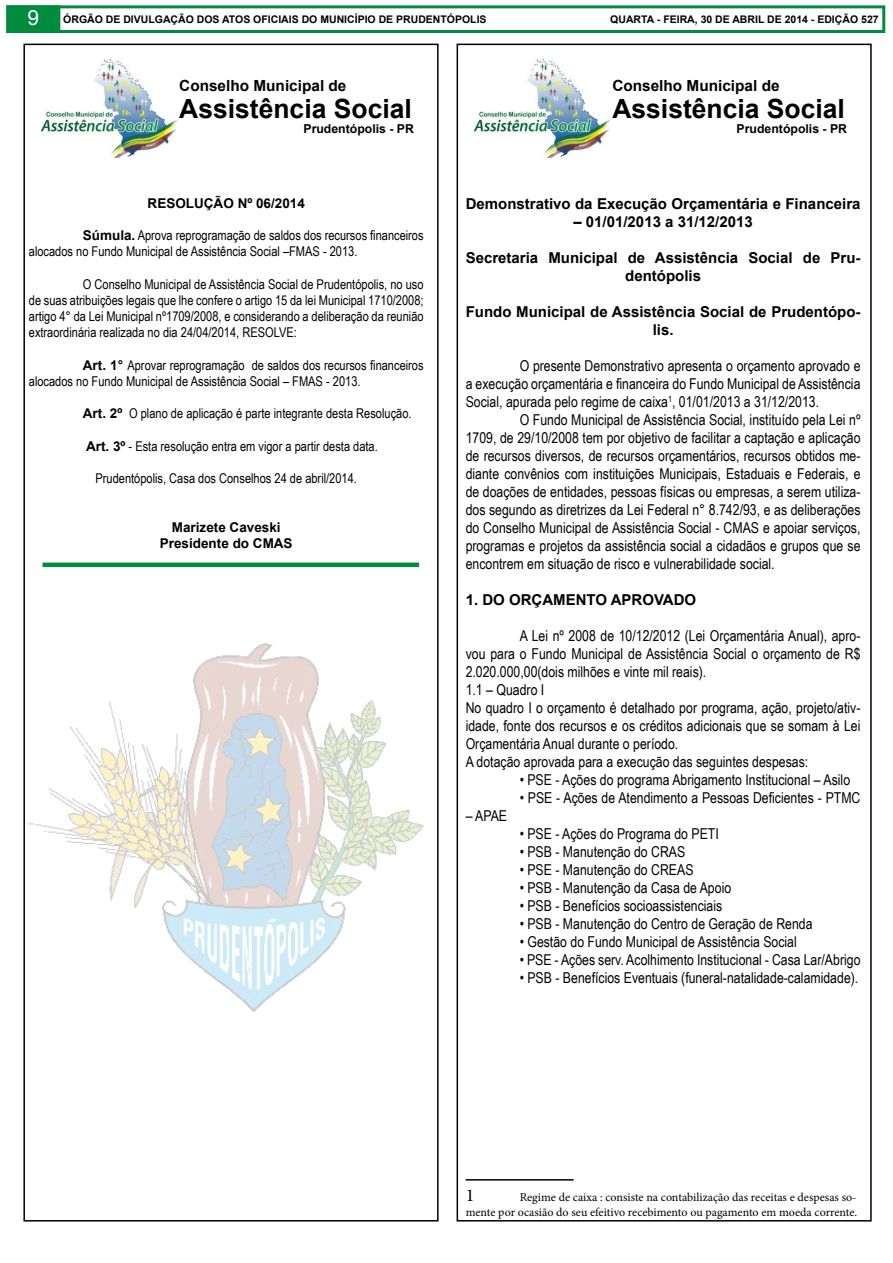
<style>
.page{position:relative;width:893px;height:1263px;background:#fff}
.page>*{position:absolute;margin:0;border:0;box-sizing:border-box;transform-origin:0 0}
.t1{font:700 26.55px "Arial";color:#000}
.t2{font:18px "Minion Pro";color:#000}
.t3{font:700 15.3px "Arial";color:#000}
.t4{font:15px/18px "Arial Narrow";color:#000;text-align:justify}
.t5{font:700 15px/18px "Arial";color:#000;text-align:center}
.t6{font:13.5px/16.2px "Arial Narrow";color:#000}
.t7{font:700 13.5px/16.2px "Arial";color:#000;text-align:center}
.t8{font:700 12.3px "Arial";color:#000}
.t9{font:12px/14.4px "Minion Pro";color:#000;text-align:right}
.t10{font:700 10.5px "Arial";color:#000}
.s1{font-weight:400;font-size:21px;color:#fff}
.s2{font-family:"Arial";font-weight:700}
</style>
<div class="page">
<div style="left:6px;top:5px;width:879px;height:28px;border:3px solid #008c3e"></div>
<div style="left:6px;top:5px;width:54px;height:28px;background:#008c3e;border:2px solid #008c3e"></div>
<hr style="left:466px;top:1179px;width:108px;height:1px;background:#000">
<hr style="left:43px;top:563px;width:376px;height:4px;background:#008c3e">
<img style="left:40px;top:59px;width:137px;height:99px">
<img style="left:474px;top:59px;width:136px;height:99px">
<img style="left:29px;top:644px;width:395px;height:368px">
<p class="t10" style="left:28px;top:12px;width:461px"><span class="s1">9</span> ÓRGÃO DE DIVULGAÇÃO DOS ATOS OFICIAIS DO MUNICÍPIO DE PRUDENTÓPOLIS</p>
<p class="t10" style="left:610px;top:12px;width:270px">QUARTA - FEIRA, 30 DE ABRIL DE 2014 - EDIÇÃO 527</p>
<p class="t3" style="left:179px;top:76px;width:169px">Conselho Municipal de</p>
<h1 class="t1" style="left:179px;top:91px;width:234px">Assistência Social</h1>
<p class="t8" style="left:303px;top:121px;width:112px">Prudentópolis - PR</p>
<p class="t7" style="left:148px;top:195px;width:159px">RESOLUÇÃO Nº 06/2014</p>
<p class="t6" style="left:29px;top:227px;width:396px;text-indent:54px"><span class="s2">Súmula.</span> Aprova reprogramação de saldos dos recursos financeiros alocados no Fundo Municipal de Assistência Social –FMAS - 2013.</p>
<p class="t6" style="left:29px;top:275px;width:396px;text-align:justify;text-indent:54px">O Conselho Municipal de Assistência Social de Prudentópolis, no uso de suas atribuições legais que lhe confere o artigo 15 da lei Municipal 1710/2008; artigo 4° da Lei Municipal nº1709/2008, e considerando a deliberação da reunião extraordinária realizada no dia 24/04/2014, RESOLVE:</p>
<p class="t6" style="left:29px;top:356px;width:396px;text-indent:54px"><span class="s2">Art. 1°</span> Aprovar reprogramação de saldos dos recursos financeiros alocados no Fundo Municipal de Assistência Social – FMAS - 2013.</p>
<p class="t6" style="left:83px;top:405px;width:330px"><span class="s2">Art. 2º</span> O plano de aplicação é parte integrante desta Resolução.</p>
<p class="t6" style="left:86px;top:437px;width:293px"><span class="s2">Art. 3º</span> - Esta resolução entra em vigor a partir desta data.</p>
<p class="t6" style="left:95px;top:470px;width:263px">Prudentópolis, Casa dos Conselhos 24 de abril/2014.</p>
<p class="t7" style="left:160px;top:519px;width:134px">Marizete Caveski<br>Presidente do CMAS</p>
<p class="t3" style="left:612px;top:76px;width:169px">Conselho Municipal de</p>
<h1 class="t1" style="left:612px;top:91px;width:234px">Assistência Social</h1>
<p class="t8" style="left:737px;top:121px;width:112px">Prudentópolis - PR</p>
<p class="t5" style="left:466px;top:195px;width:396px">Demonstrativo da Execução Orçamentária e Financeira</p>
<p class="t5" style="left:573px;top:213px;width:181px">– 01/01/2013 a 31/12/2013</p>
<p class="t5" style="left:466px;top:249px;width:396px">Secretaria Municipal de Assistência Social de Pru&shy;dentópolis</p>
<p class="t5" style="left:466px;top:303px;width:396px">Fundo Municipal de Assistência Social de Prudentópo&shy;lis.</p>
<p class="t4" style="left:466px;top:356px;width:396px;text-indent:54px">O presente Demonstrativo apresenta o orçamento aprovado e a execução orçamentária e financeira do Fundo Municipal de Assistência Social, apurada pelo regime de caixa<sup>1</sup>, 01/01/2013 a 31/12/2013.</p>
<p class="t4" style="left:466px;top:410px;width:396px;text-indent:54px">O Fundo Municipal de Assistência Social, instituído pela Lei nº 1709, de 29/10/2008 tem por objetivo de facilitar a captação e aplicação de recursos diversos, de recursos orçamentários, recursos obtidos me&shy;diante convênios com instituições Municipais, Estaduais e Federais, e de doações de entidades, pessoas físicas ou empresas, a serem utiliza&shy;dos segundo as diretrizes da Lei Federal n° 8.742/93, e as deliberações do Conselho Municipal de Assistência Social - CMAS e apoiar serviços, programas e projetos da assistência social a cidadãos e grupos que se encontrem em situação de risco e vulnerabilidade social.</p>
<p class="t5" style="left:466px;top:591px;width:232px">1. DO ORÇAMENTO APROVADO</p>
<p class="t4" style="left:466px;top:626px;width:396px;text-align:left;text-indent:54px">A Lei nº 2008 de 10/12/2012 (Lei Orçamentária Anual), apro&shy;vou para o Fundo Municipal de Assistência Social o orçamento de R$ 2.020.000,00(dois milhões e vinte mil reais).<br>1.1 – Quadro I<br>No quadro I o orçamento é detalhado por programa, ação, projeto/ativ&shy;idade, fonte dos recursos e os créditos adicionais que se somam à Lei Orçamentária Anual durante o período.<br>A dotação aprovada para a execução das seguintes despesas:</p>
<p class="t4" style="left:520px;top:770px;width:332px">• PSE - Ações do programa Abrigamento Institucional – Asilo</p>
<p class="t4" style="left:520px;top:788px;width:342px">• PSE - Ações de Atendimento a Pessoas Deficientes - PTMC</p>
<p class="t4" style="left:466px;top:806px;width:43px">– APAE</p>
<p class="t4" style="left:520px;top:824px;width:201px">• PSE - Ações do Programa do PETI</p>
<p class="t4" style="left:520px;top:842px;width:167px">• PSB - Manutenção do CRAS</p>
<p class="t4" style="left:520px;top:860px;width:175px">• PSE - Manutenção do CREAS</p>
<p class="t4" style="left:520px;top:878px;width:213px">• PSB - Manutenção da Casa de Apoio</p>
<p class="t4" style="left:520px;top:896px;width:204px">• PSB - Benefícios socioassistenciais</p>
<p class="t4" style="left:520px;top:914px;width:294px">• PSB - Manutenção do Centro de Geração de Renda</p>
<p class="t4" style="left:520px;top:932px;width:279px">• Gestão do Fundo Municipal de Assistência Social</p>
<p class="t4" style="left:520px;top:950px;width:342px">• PSE - Ações serv. Acolhimento Institucional - Casa Lar/Abrigo</p>
<p class="t4" style="left:520px;top:968px;width:340px">• PSB - Benefícios Eventuais (funeral-natalidade-calamidade).</p>
<p class="t2" style="left:466px;top:1183px;width:10px">1</p>
<p class="t9" style="left:466px;top:1190px;width:393px">Regime de caixa : consiste na contabilização das receitas e despesas so-<br>mente por ocasião do seu efeitivo recebimento ou pagamento em moeda corrente.</p>
</div>
